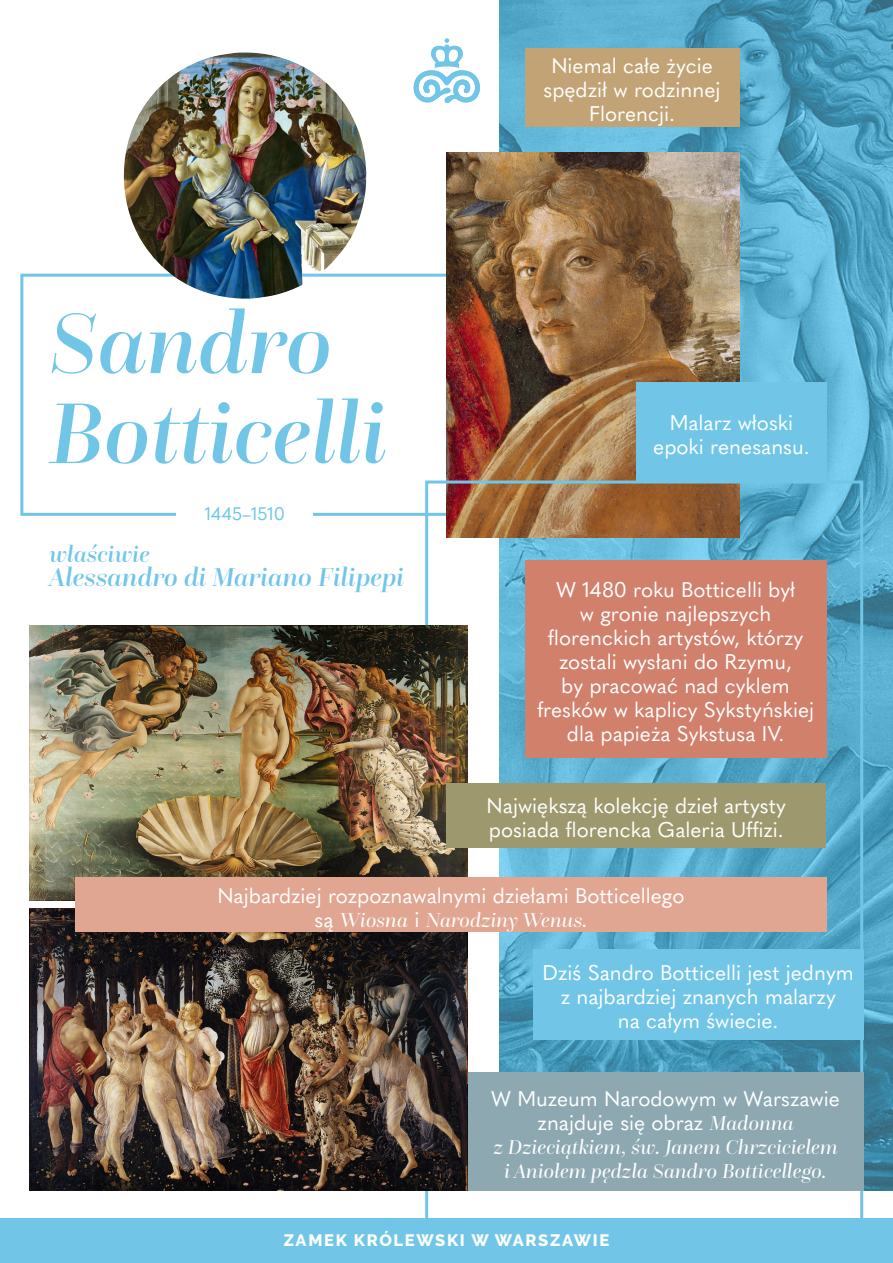
<style>
.page{position:relative;width:893px;height:1263px;background:#fff}
.page>*{position:absolute;margin:0;border:0;box-sizing:border-box;transform-origin:0 0}
.t1{font:italic 500 90px/90px "Questa Grande";color:#71c6e8}
.t2{font:italic 500 27px "Questa Grande";color:#71c6e8}
.t3{font:italic 500 24px "Questa Grande";color:#71c6e8}
.t4{font:21px/24px "Quasimoda";color:#fff;text-align:center}
.t5{font:italic 21px/24px "Questa Grande";color:#fff;text-align:center}
.t6{font:18px "Quasimoda";color:#71c6e8}
.Name_Contact{font:800 16.5px "Raleway";letter-spacing:.1em;color:#fff}
.s1{font-family:"Questa Grande";font-style:italic}
.s2{font-family:"Quasimoda";font-style:normal}
</style>
<div class="page">
<img style="left:500px;top:0;width:393px;height:1190px">
<div style="left:20px;top:274px;width:450px;height:242px;border:3px solid #71c6e8"></div>
<div style="left:177px;top:503px;width:136px;height:25px;background:#fff"></div>
<img style="left:446px;top:152px;width:294px;height:385px">
<img style="left:30px;top:625px;width:438px;height:275px">
<img style="left:30px;top:908px;width:438px;height:282px">
<div style="left:0;top:1218px;width:893px;height:45px;background:#71c6e8"></div>
<div style="left:468px;top:1073px;width:395px;height:118px;background:#8da8b1"></div>
<div style="left:636px;top:382px;width:191px;height:101px;background:#71c6e8"></div>
<div style="left:533px;top:949px;width:330px;height:91px;background:#71c6e8"></div>
<div style="left:75px;top:877px;width:752px;height:55px;background:#e0a692"></div>
<div style="left:446px;top:783px;width:380px;height:65px;background:#9d986e"></div>
<div style="left:525px;top:561px;width:302px;height:197px;background:#d1806b"></div>
<div style="left:525px;top:48px;width:214px;height:79px;background:#c2a375"></div>
<img style="left:123px;top:56px;width:198px;height:243px">
<svg style="left:413px;top:38px;width:67px;height:65px"></svg>
<p class="t1" style="left:49px;top:298px;width:339px">Sandro<br>Botticelli</p>
<p class="t6" style="left:205px;top:500px;width:82px">1445–1510</p>
<p class="t3" style="left:49px;top:539px;width:102px">właściwie</p>
<p class="t2" style="left:49px;top:560px;width:357px">Alessandro di Mariano Filipepi</p>
<p class="t4" style="left:544px;top:52px;width:178px">Niemal całe życie spędził w rodzinnej<br>Florencji.</p>
<p class="t4" style="left:653px;top:410px;width:158px">Malarz włoski epoki renesansu.</p>
<p class="t4" style="left:537px;top:576px;width:279px">W 1480 roku Botticelli był<br>w gronie najlepszych florenckich artystów, którzy zostali wysłani do Rzymu,<br>by pracować nad cyklem fresków w kaplicy Sykstyńskiej dla papieża Sykstusa IV.</p>
<p class="t4" style="left:487px;top:793px;width:301px;text-align:left">Największą kolekcję dzieł artysty posiada florencka Galeria Uffizi.</p>
<p class="t4" style="left:217px;top:882px;width:469px">Najbardziej rozpoznawalnymi dziełami Botticellego są <span class="s1">Wiosna</span> i <span class="s1">Narodziny Wenus.</span></p>
<p class="t4" style="left:543px;top:959px;width:313px">Dziś Sandro Botticelli jest jednym z najbardziej znanych malarzy<br>na całym świecie.</p>
<p class="t5" style="left:491px;top:1087px;width:350px"><span class="s2">W Muzeum Narodowym w Warszawie znajduje się obraz</span> Madonna<br>z Dzieciątkiem, św. Janem Chrzcicielem i Aniołem pędzla Sandro Botticellego.</p>
<p class="Name_Contact" style="left:284px;top:1230px;width:327px">ZAMEK KRÓLEWSKI W WARSZAWIE</p>
</div>
